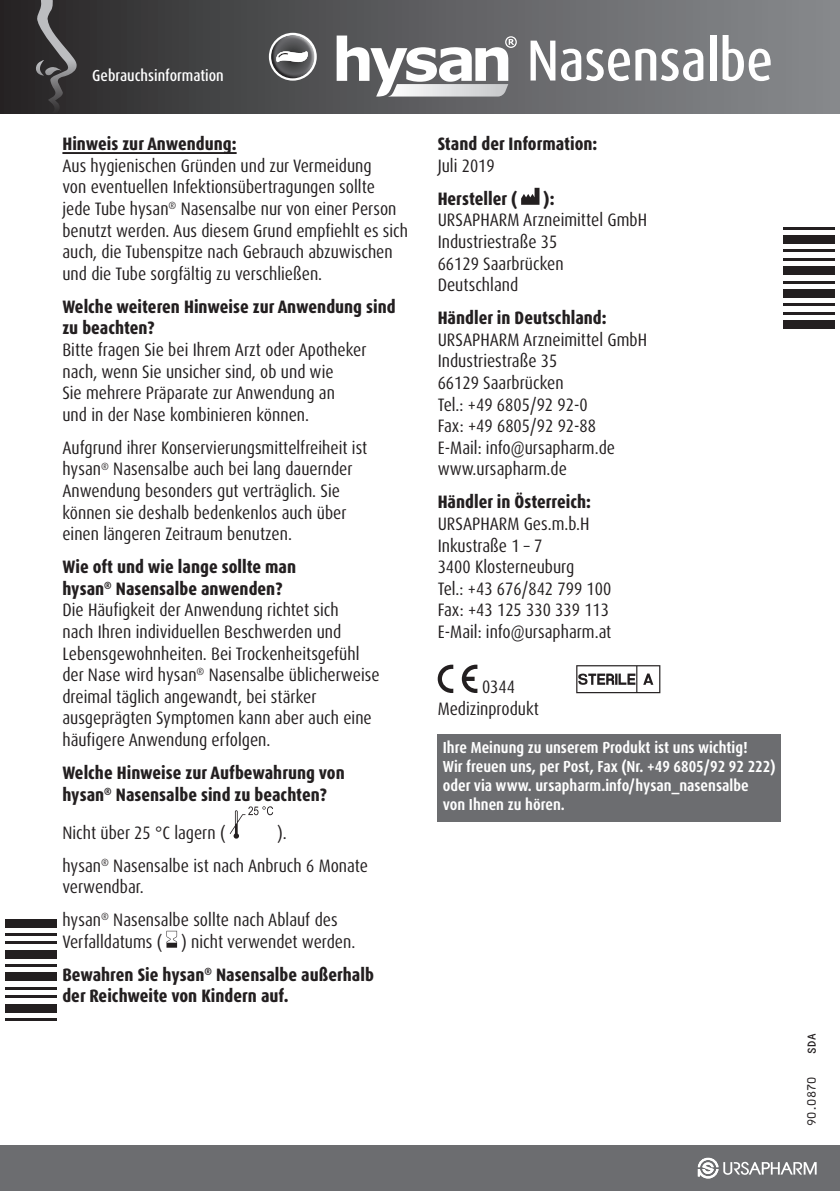
<style>
.page{position:relative;width:840px;height:1191px;background:#fff}
.page>*{position:absolute;margin:0;border:0;box-sizing:border-box;transform-origin:0 0}
.t1{font:500 condensed 58px "Dax Pro";letter-spacing:-.005em;color:#fff}
.t2{font:condensed 18px/21.6px "Dax Pro";color:#231f20}
.t3{font:800 condensed 18px/21.6px "Dax Pro";color:#231f20}
.t4{font:700 condensed 16px/19.2px "Dax Pro";color:#fff}
.t5{font:500 condensed 16px "Dax Pro";color:#fff}
.s1{font-weight:800}
</style>
<div class="page">
<div style="left:0;top:1145px;width:839px;height:46px;background:#6c6d70"></div>
<svg style="left:697px;top:1157px;width:119px;height:21px"></svg>
<hr style="left:62px;top:152px;width:174px;height:2px;background:#231f20">
<svg style="left:229px;top:806px;width:44px;height:32px"></svg>
<svg style="left:166px;top:930px;width:11px;height:17px"></svg>
<svg style="left:521px;top:188px;width:18px;height:17px"></svg>
<svg style="left:437px;top:664px;width:16px;height:29px"></svg>
<svg style="left:461px;top:664px;width:16px;height:29px"></svg>
<svg style="left:576px;top:665px;width:84px;height:28px"></svg>
<div style="left:437px;top:734px;width:343px;height:87px;background:#6c6d70"></div>
<svg style="left:0;top:0;width:839px;height:113px;background:#606163"></svg>
<svg style="left:336px;top:36px;width:180px;height:61px"></svg>
<svg style="left:1px;top:0;width:87px;height:113px;background:#393738"></svg>
<div style="left:280px;top:33px;width:36px;height:46px;background:#fff;opacity:.75"></div>
<div style="left:270px;top:34px;width:38px;height:47px;background:#231f20;opacity:.75"></div>
<div style="left:782px;top:320px;width:51px;height:9px;background:#231f20"></div>
<hr style="left:782px;top:312px;width:51px;height:3px;background:#231f20">
<hr style="left:782px;top:303px;width:51px;height:3px;background:#231f20">
<div style="left:782px;top:289px;width:51px;height:9px;background:#231f20"></div>
<hr style="left:782px;top:281px;width:51px;height:2px;background:#231f20">
<div style="left:782px;top:266px;width:51px;height:9px;background:#231f20"></div>
<hr style="left:782px;top:258px;width:51px;height:3px;background:#231f20">
<hr style="left:782px;top:249px;width:51px;height:3px;background:#231f20">
<div style="left:782px;top:235px;width:51px;height:9px;background:#231f20"></div>
<hr style="left:782px;top:227px;width:51px;height:3px;background:#231f20">
<div style="left:6px;top:918px;width:51px;height:9px;background:#231f20"></div>
<hr style="left:6px;top:933px;width:51px;height:2px;background:#231f20">
<hr style="left:6px;top:941px;width:51px;height:3px;background:#231f20">
<div style="left:6px;top:950px;width:51px;height:8px;background:#231f20"></div>
<hr style="left:6px;top:964px;width:51px;height:3px;background:#231f20">
<div style="left:6px;top:972px;width:51px;height:9px;background:#231f20"></div>
<hr style="left:6px;top:986px;width:51px;height:3px;background:#231f20">
<hr style="left:6px;top:995px;width:51px;height:3px;background:#231f20">
<div style="left:6px;top:1003px;width:51px;height:9px;background:#231f20"></div>
<hr style="left:6px;top:1018px;width:51px;height:2px;background:#231f20">
<p class="t5" style="left:92px;top:65px;width:133px">Gebrauchsinformation</p>
<p class="t3" style="left:62px;top:133px;width:176px">Hinweis zur Anwendung:</p>
<p class="t2" style="left:62px;top:155px;width:347px">Aus hygienischen Gründen und zur Vermeidung<br>von eventuellen Infektionsübertragungen sollte<br>jede Tube hysan<sup>®</sup> Nasensalbe nur von einer Person benutzt werden. Aus diesem Grund empfiehlt es sich auch, die Tubenspitze nach Gebrauch abzuwischen und die Tube sorgfältig zu verschließen.</p>
<p class="t3" style="left:62px;top:296px;width:334px">Welche weiteren Hinweise zur Anwendung sind zu beachten?</p>
<p class="t2" style="left:62px;top:339px;width:305px">Bitte fragen Sie bei Ihrem Arzt oder Apotheker nach, wenn Sie unsicher sind, ob und wie<br>Sie mehrere Präparate zur Anwendung an<br>und in der Nase kombinieren können.</p>
<p class="t2" style="left:62px;top:437px;width:306px">Aufgrund ihrer Konservierungsmittelfreiheit ist hysan<sup>®</sup> Nasensalbe auch bei lang dauernder Anwendung besonders gut verträglich. Sie können sie deshalb bedenkenlos auch über einen längeren Zeitraum benutzen.</p>
<p class="t2" style="left:62px;top:556px;width:318px"><span class="s1">Wie oft und wie lange sollte man<br>hysan</span><sup>®</sup> <span class="s1">Nasensalbe anwenden?<br></span>Die Häufigkeit der Anwendung richtet sich<br>nach Ihren individuellen Beschwerden und Lebensgewohnheiten. Bei Trockenheitsgefühl der Nase wird hysan<sup>®</sup> Nasensalbe üblicherweise dreimal täglich angewandt, bei stärker ausgeprägten Symptomen kann aber auch eine häufigere Anwendung erfolgen.</p>
<p class="t3" style="left:62px;top:762px;width:284px">Welche Hinweise zur Aufbewahrung von hysan<sup>®</sup> Nasensalbe sind zu beachten?</p>
<p class="t2" style="left:62px;top:821px;width:164px">Nicht über 25 °C lagern (</p>
<p class="t2" style="left:62px;top:816px;width:307px;line-height:33px;text-indent:215px">).<br>hysan<sup>®</sup> Nasensalbe ist nach Anbruch 6 Monate</p>
<p class="t2" style="left:62px;top:870px;width:276px;line-height:33px">verwendbar.<br>hysan<sup>®</sup> Nasensalbe sollte nach Ablauf des</p>
<p class="t2" style="left:62px;top:925px;width:313px;line-height:33px">Verfalldatums ( ) nicht verwendet werden.<br><span class="s1">Bewahren Sie hysan</span><sup>®</sup> <span class="s1">Nasensalbe außerhalb</span></p>
<p class="t3" style="left:62px;top:985px;width:227px">der Reichweite von Kindern auf.</p>
<h1 class="t1" style="left:526px;top:23px;width:248px">Nasensalbe</h1>
<p class="t3" style="left:437px;top:133px;width:161px">Stand der Information:</p>
<p class="t2" style="left:437px;top:155px;width:59px">Juli 2019</p>
<p class="t3" style="left:437px;top:188px;width:81px">Hersteller (</p>
<p class="t3" style="left:543px;top:188px;width:13px">):</p>
<p class="t2" style="left:437px;top:209px;width:211px">URSAPHARM Arzneimittel GmbH<br>Industriestraße 35<br>66129 Saarbrücken<br>Deutschland</p>
<p class="t3" style="left:437px;top:307px;width:170px">Händler in Deutschland:</p>
<p class="t2" style="left:437px;top:329px;width:211px">URSAPHARM Arzneimittel GmbH<br>Industriestraße 35<br>66129 Saarbrücken<br>Tel.: +49 6805/92 92-0<br>Fax: +49 6805/92 92-88<br>E-Mail: info@ursapharm.de www.ursapharm.de</p>
<p class="t3" style="left:437px;top:491px;width:155px">Händler in Österreich:</p>
<p class="t2" style="left:437px;top:513px;width:175px">URSAPHARM Ges.m.b.H<br>Inkustraße 1 – 7<br>3400 Klosterneuburg<br>Tel.: +43 676/842 799 100<br>Fax: +43 125 330 339 113<br>E-Mail: info@ursapharm.at</p>
<p class="t2" style="left:437px;top:676px;width:103px;text-indent:44px">0344<br>Medizinprodukt</p>
<p class="t4" style="left:442px;top:737px;width:334px">Ihre Meinung zu unserem Produkt ist uns wichtig!<br>Wir freuen uns, per Post, Fax (Nr. +49 6805/92 92 222) oder via www. ursapharm.info/hysan_nasensalbe<br>von Ihnen zu hören.</p>
</div>
